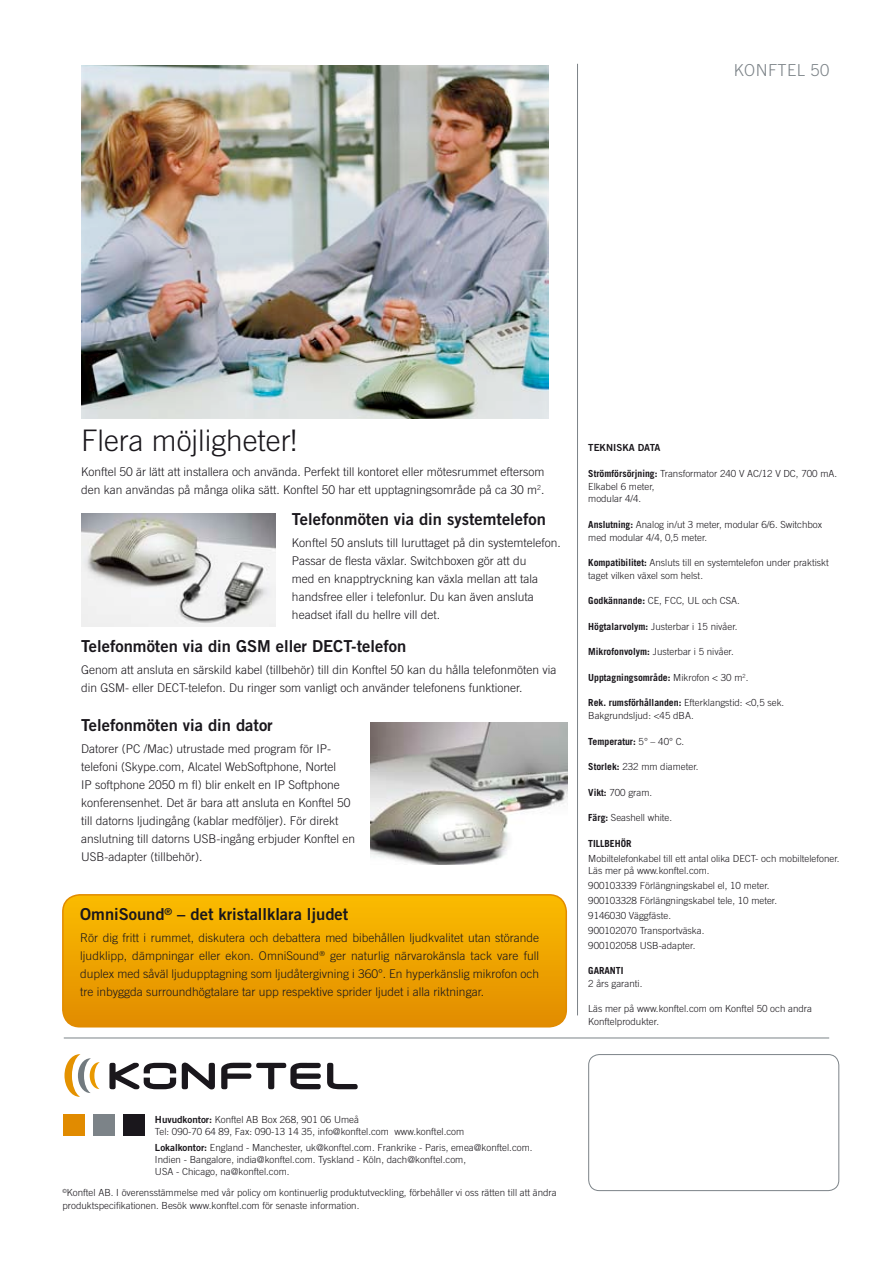
<style>
.page{position:relative;width:893px;height:1263px;background:#fff}
.page>*{position:absolute;margin:0;border:0;box-sizing:border-box;transform-origin:0 0}
.t1{font:300 29.7px "Trade Gothic LT Std";color:#1a171c}
.t2{font:16.5px "Trade Gothic LT Std Bd 2";color:#1a171c}
.t3{font:300 16.5px "Trade Gothic LT Std";letter-spacing:.025em;color:#7c8388}
.t4{font:300 12px/18px "Trade Gothic LT Std";color:#1a171c}
.t5{font:300 9.75px/12.8px "Trade Gothic LT Std";color:#1a171c}
.t6{font:700 9.75px "Trade Gothic LT Std";color:#1a171c}
.t7{font:9.75px "Trade Gothic LT Std Bd 2";color:#1a171c}
.s1{font-weight:700}
.s2{font-weight:300}
.s3{font-family:"Trade Gothic LT Std Bd 2";font-weight:400}
</style>
<div class="page">
<div style="left:64px;top:1114px;width:21px;height:21px;background:#e18b00"></div>
<div style="left:124px;top:1114px;width:21px;height:21px;background:#1a171c"></div>
<div style="left:94px;top:1114px;width:21px;height:21px;background:#7c8388"></div>
<svg style="left:182px;top:1062px;width:33px;height:27px"></svg>
<svg style="left:327px;top:1063px;width:31px;height:26px"></svg>
<svg style="left:109px;top:1063px;width:67px;height:26px"></svg>
<svg style="left:221px;top:1063px;width:100px;height:26px"></svg>
<svg style="left:64px;top:1054px;width:36px;height:43px"></svg>
<hr style="left:64px;top:1037px;width:765px;height:1px;background:#7c8388">
<hr style="left:577px;top:64px;width:1px;height:951px;background:#7c8388">
<svg style="left:63px;top:895px;width:503px;height:132px;background:#eea400"></svg>
<div style="left:62px;top:894px;width:505px;height:133px;border:2px solid #e18b00;border-radius:17px"></div>
<div style="left:588px;top:1054px;width:251px;height:137px;border:1px solid #7c8388;border-radius:11px"></div>
<img style="left:371px;top:722px;width:196px;height:142px">
<img style="left:81px;top:513px;width:194px;height:113px">
<img style="left:81px;top:65px;width:468px;height:353px">
<h2 class="t3" style="left:734px;top:60px;width:97px">Konftel 50</h2>
<h1 class="t1" style="left:81px;top:423px;width:218px">Flera möjligheter!</h1>
<p class="t4" style="left:81px;top:463px;width:465px">Konftel 50 är lätt att installera och använda. Perfekt till kontoret eller mötesrummet eftersom den kan användas på många olika sätt. Konftel 50 har ett upptagningsområde på ca 30 m<sup>2</sup>.</p>
<h2 class="t2" style="left:292px;top:509px;width:256px">Telefonmöten via din systemtelefon</h2>
<p class="t4" style="left:292px;top:534px;width:270px">Konftel 50 ansluts till luruttaget på din systemtelefon.<br>Passar de flesta växlar. Switchboxen gör att du<br>med en knapptryckning kan växla mellan att tala handsfree eller i telefonlur. Du kan även ansluta headset ifall du hellre vill det.</p>
<h2 class="t2" style="left:81px;top:636px;width:327px">Telefonmöten via din GSM eller DECT-telefon</h2>
<p class="t4" style="left:81px;top:661px;width:477px">Genom att ansluta en särskild kabel (tillbehör) till din Konftel 50 kan du hålla telefonmöten via din GSM- eller DECT-telefon. Du ringer som vanligt och använder telefonens funktioner.</p>
<h2 class="t2" style="left:81px;top:714px;width:193px">Telefonmöten via din dator</h2>
<p class="t4" style="left:81px;top:739px;width:276px">Datorer (PC /Mac) utrustade med program för IP&shy;telefoni (Skype.com, Alcatel WebSoftphone, Nortel<br>IP softphone 2050 m fl) blir enkelt en IP Softphone konferensenhet. Det är bara att ansluta en Konftel 50 till datorns ljudingång (kablar medföljer). För direkt anslutning till datorns USB-ingång erbjuder Konftel en USB-adapter (tillbehör).</p>
<h2 class="t2" style="left:80px;top:904px;width:269px">OmniSound<sup>®</sup> – det kristallklara ljudet</h2>
<p class="t4" style="left:80px;top:929px;width:461px;text-align:justify">Rör dig fritt i rummet, diskutera och debattera med bibehållen ljudkvalitet utan störande ljudklipp, dämpningar eller ekon. OmniSound<sup>®</sup> ger naturlig närvarokänsla tack vare full duplex med såväl ljudupptagning som ljudåtergivning i 360°. En hyperkänslig mikrofon och tre inbyggda surroundhögtalare tar upp respektive sprider ljudet i alla riktningar.</p>
<p class="t7" style="left:588px;top:442px;width:74px">TEKNISKA DATA</p>
<p class="t5" style="left:588px;top:467px;width:250px"><span class="s1">Strömförsörjning:</span> Transformator 240 V AC/12 V DC, 700 mA.<br>Elkabel 6 meter,<br>modular 4/4.</p>
<p class="t5" style="left:588px;top:518px;width:235px"><span class="s1">Anslutning:</span> Analog in/ut 3 meter, modular 6/6. Switchbox med modular 4/4, 0,5 meter.</p>
<p class="t5" style="left:588px;top:556px;width:242px"><span class="s1">Kompatibilitet:</span> Ansluts till en systemtelefon under praktiskt taget vilken växel som helst.</p>
<p class="t5" style="left:588px;top:594px;width:153px"><span class="s1">Godkännande:</span> CE, FCC, UL och CSA.</p>
<p class="t5" style="left:588px;top:620px;width:151px"><span class="s1">Högtalarvolym:</span> Justerbar i 15 nivåer.</p>
<p class="t5" style="left:588px;top:645px;width:147px"><span class="s1">Mikrofonvolym:</span> Justerbar i 5 nivåer.</p>
<p class="t6" style="left:588px;top:671px;width:162px">Upptagningsområde: <span class="s2">Mikrofon &lt; 30 m</span><sup>2</sup><span class="s2">.</span></p>
<p class="t5" style="left:588px;top:696px;width:198px"><span class="s1">Rek. rumsförhållanden:</span> Efterklangstid: &lt;0,5 sek.<br>Bakgrundsljud: &lt;45 dBA.</p>
<p class="t6" style="left:588px;top:735px;width:98px">Temperatur: <span class="s2">5° – 40° C.</span></p>
<p class="t5" style="left:588px;top:760px;width:112px"><span class="s1">Storlek:</span> 232 mm diameter.</p>
<p class="t5" style="left:588px;top:786px;width:65px"><span class="s1">Vikt:</span> 700 gram.</p>
<p class="t5" style="left:588px;top:811px;width:85px"><span class="s1">Färg:</span> Seashell white.</p>
<p class="t6" style="left:588px;top:837px;width:45px">TILLBEHÖR</p>
<p class="t5" style="left:588px;top:851px;width:253px">Mobiltelefonkabel till ett antal olika DECT- och mobiltelefoner.<br>Läs mer på www.konftel.com.</p>
<p class="t5" style="left:588px;top:878px;width:190px;line-height:14.9px">900103339 Förlängningskabel el, 10 meter.<br>900103328 Förlängningskabel tele, 10 meter.<br>9146030 Väggfäste.<br>900102070 Transportväska.<br>900102058 USB-adapter.</p>
<p class="t6" style="left:588px;top:965px;width:37px">GARANTI</p>
<p class="t5" style="left:588px;top:977px;width:56px">2 års garanti.</p>
<p class="t5" style="left:588px;top:1002px;width:225px">Läs mer på www.konftel.com om Konftel 50 och andra<br>Konftelprodukter.</p>
<p class="t5" style="left:155px;top:1113px;width:311px;line-height:12px"><span class="s3">Huvudkontor:</span> Konftel AB Box 268, 901 06 Umeå<br>Tel: 090-70 64 89, Fax: 090-13 14 35, info@konftel.com www.konftel.com</p>
<p class="t5" style="left:155px;top:1141px;width:379px;line-height:12px"><span class="s3">Lokalkontor:</span> England - Manchester, uk@konftel.com. Frankrike - Paris, emea@konftel.com.<br>Indien - Bangalore, india@konftel.com. Tyskland - Köln, dach@konftel.com,<br>USA - Chicago, na@konftel.com.</p>
<p class="t5" style="left:62px;top:1185px;width:496px;line-height:13.5px"><sup>©</sup>Konftel AB. I överensstämmelse med vår policy om kontinuerlig produktutveckling, förbehåller vi oss rätten till att ändra produktspecifikationen. Besök www.konftel.com för senaste information.</p>
</div>
